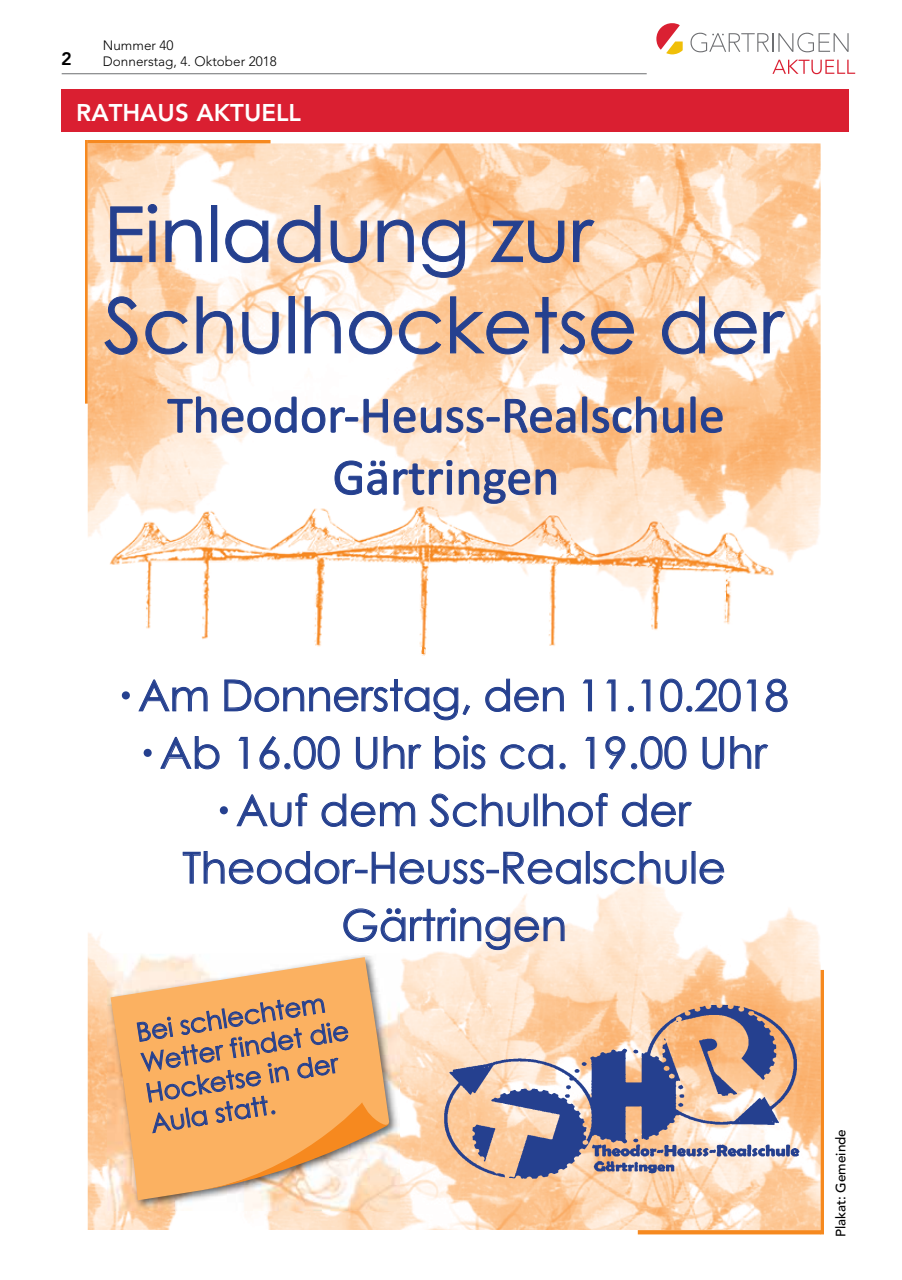
<style>
.page{position:relative;width:902px;height:1280px;background:#fff}
.page>*{position:absolute;margin:0;border:0;box-sizing:border-box;transform-origin:0 0}
.t1{font:76.05px/91.3px "Century Gothic";color:#25408f}
.t2{font:51.75px/62.1px "Calibri";color:#25408f;text-align:center}
.t3{font:43.05px/57.4px "Century Gothic";color:#25408f;text-align:center}
.t4{font:25.8px/30.8px "Century Gothic";color:#25408f}
.t5{font:800 24px "Avenir";color:#fff}
.t6{font:800 18px "Avenir";color:#000}
.t7{font:300 13.5px/15.8px "Avenir";color:#000}
.t8{font:500 13.5px "Avenir";color:#000}
</style>
<div class="page">
<hr style="left:62px;top:73px;width:584px;height:1px;background:#6d6e71">
<svg style="left:656px;top:23px;width:26px;height:31px"></svg>
<svg style="left:690px;top:33px;width:158px;height:19px"></svg>
<svg style="left:772px;top:60px;width:83px;height:14px"></svg>
<div style="left:61px;top:89px;width:787px;height:43px;background:#da1f31"></div>
<img style="left:88px;top:143px;width:732px;height:419px">
<img style="left:88px;top:736px;width:732px;height:494px">
<img style="left:108px;top:502px;width:669px;height:154px">
<hr style="left:87px;top:141px;width:183px;height:2px;background:#f6891f">
<hr style="left:85px;top:141px;width:3px;height:263px;background:#f6891f">
<svg style="left:637px;top:1230px;width:183px;height:4px"></svg>
<hr style="left:820px;top:970px;width:3px;height:264px;background:#f6891f">
<img style="left:371px;top:993px;width:446px;height:223px">
<img style="left:107px;top:954px;width:292px;height:256px">
<img style="left:371px;top:993px;width:28px;height:217px">
<svg style="left:110px;top:957px;width:279px;height:243px"></svg>
<svg style="left:110px;top:204px;width:47px;height:58px;background:#dec8bc"></svg>
<svg style="left:165px;top:219px;width:37px;height:43px"></svg>
<div style="left:211px;top:205px;width:6px;height:57px;border:1px solid #25408f"></div>
<svg style="left:225px;top:219px;width:43px;height:44px"></svg>
<svg style="left:277px;top:205px;width:43px;height:58px;background:#e6d1c3"></svg>
<svg style="left:330px;top:221px;width:37px;height:42px;background:#e2c5b2"></svg>
<svg style="left:377px;top:219px;width:37px;height:43px;background:#e0cfc6"></svg>
<svg style="left:422px;top:219px;width:43px;height:59px"></svg>
<svg style="left:490px;top:221px;width:74px;height:42px;background:#e1b18b"></svg>
<svg style="left:573px;top:219px;width:21px;height:43px"></svg>
<svg style="left:104px;top:296px;width:34px;height:59px;background:#e4bc9c"></svg>
<svg style="left:145px;top:311px;width:43px;height:43px;background:#e5c5ac"></svg>
<svg style="left:196px;top:296px;width:37px;height:57px;background:#e5d4cb"></svg>
<svg style="left:242px;top:312px;width:37px;height:42px"></svg>
<svg style="left:304px;top:296px;width:37px;height:57px"></svg>
<svg style="left:349px;top:311px;width:43px;height:43px"></svg>
<svg style="left:399px;top:311px;width:42px;height:43px"></svg>
<svg style="left:450px;top:296px;width:79px;height:58px;background:#e4ba98"></svg>
<svg style="left:535px;top:297px;width:50px;height:57px;background:#e4c1a7"></svg>
<svg style="left:591px;top:311px;width:43px;height:43px;background:#dbae8c"></svg>
<svg style="left:661px;top:296px;width:44px;height:58px;background:#e4cab7"></svg>
<svg style="left:713px;top:311px;width:43px;height:43px"></svg>
<svg style="left:763px;top:311px;width:22px;height:42px"></svg>
<svg style="left:167px;top:396px;width:408px;height:37px"></svg>
<svg style="left:582px;top:396px;width:74px;height:37px;background:#dbbeaa"></svg>
<svg style="left:663px;top:407px;width:20px;height:26px"></svg>
<svg style="left:690px;top:396px;width:32px;height:37px"></svg>
<svg style="left:334px;top:460px;width:53px;height:35px"></svg>
<svg style="left:393px;top:460px;width:59px;height:35px;background:#dcd0cd"></svg>
<svg style="left:458px;top:469px;width:98px;height:35px;background:#d9c8c1"></svg>
<svg style="left:137px;top:998px;width:252px;height:194px;background:#e7aa6d"></svg>
<svg style="left:121px;top:691px;width:9px;height:9px"></svg>
<svg style="left:138px;top:679px;width:70px;height:33px"></svg>
<svg style="left:224px;top:679px;width:246px;height:42px"></svg>
<svg style="left:485px;top:678px;width:79px;height:34px"></svg>
<svg style="left:582px;top:679px;width:10px;height:33px"></svg>
<svg style="left:606px;top:679px;width:9px;height:33px"></svg>
<svg style="left:627px;top:705px;width:7px;height:7px"></svg>
<svg style="left:641px;top:679px;width:9px;height:33px"></svg>
<svg style="left:660px;top:678px;width:96px;height:34px"></svg>
<svg style="left:765px;top:678px;width:22px;height:34px"></svg>
<svg style="left:142px;top:746px;width:12px;height:13px"></svg>
<svg style="left:160px;top:736px;width:60px;height:34px"></svg>
<svg style="left:238px;top:736px;width:10px;height:33px"></svg>
<svg style="left:259px;top:736px;width:81px;height:34px"></svg>
<svg style="left:355px;top:736px;width:67px;height:34px"></svg>
<svg style="left:434px;top:735px;width:52px;height:35px"></svg>
<svg style="left:500px;top:744px;width:53px;height:26px"></svg>
<svg style="left:559px;top:763px;width:7px;height:7px"></svg>
<svg style="left:584px;top:736px;width:10px;height:33px"></svg>
<svg style="left:605px;top:736px;width:81px;height:34px"></svg>
<svg style="left:702px;top:736px;width:66px;height:34px"></svg>
<svg style="left:218px;top:804px;width:12px;height:13px"></svg>
<svg style="left:236px;top:792px;width:72px;height:35px"></svg>
<svg style="left:321px;top:793px;width:94px;height:34px"></svg>
<svg style="left:429px;top:793px;width:100px;height:34px"></svg>
<div style="left:534px;top:794px;width:3px;height:32px;border:1px solid #25408f"></div>
<svg style="left:542px;top:792px;width:66px;height:35px"></svg>
<svg style="left:621px;top:793px;width:71px;height:34px"></svg>
<svg style="left:182px;top:851px;width:399px;height:34px"></svg>
<div style="left:586px;top:851px;width:3px;height:33px;border:1px solid #25408f"></div>
<svg style="left:592px;top:851px;width:94px;height:34px"></svg>
<svg style="left:699px;top:859px;width:25px;height:26px"></svg>
<svg style="left:343px;top:907px;width:222px;height:43px"></svg>
<p class="t7" style="left:103px;top:37px;width:175px">Nummer 40<br>Donnerstag, 4. Oktober 2018</p>
<p class="t5" style="left:76px;top:98px;width:226px">RATHAUS AKTUELL</p>
<p class="t6" style="left:61px;top:48px;width:12px">2</p>
<h1 class="t1" style="left:104px;top:187px;width:680px">Einladung zur<br>Schulhocketse der</h1>
<p class="t2" style="left:167px;top:384px;width:558px">Theodor-Heuss-Realschule<br>Gärtringen</p>
<p class="t3" style="left:120px;top:666px;width:670px">∙ Am Donnerstag, den 11.10.2018 ∙ Ab 16.00 Uhr bis ca. 19.00 Uhr<br>∙ Auf dem Schulhof der<br>Theodor-Heuss-Realschule<br>Gärtringen</p>
<p class="t4" style="left:134px;top:1017px;width:211px;rotate:-9deg">Bei schlechtem<br>Wetter f indet die<br>Hocketse in der<br>Aula statt.</p>
<p class="t8" style="left:832px;top:1237px;width:110px;rotate:-90deg">Plakat: Gemeinde</p>
</div>
